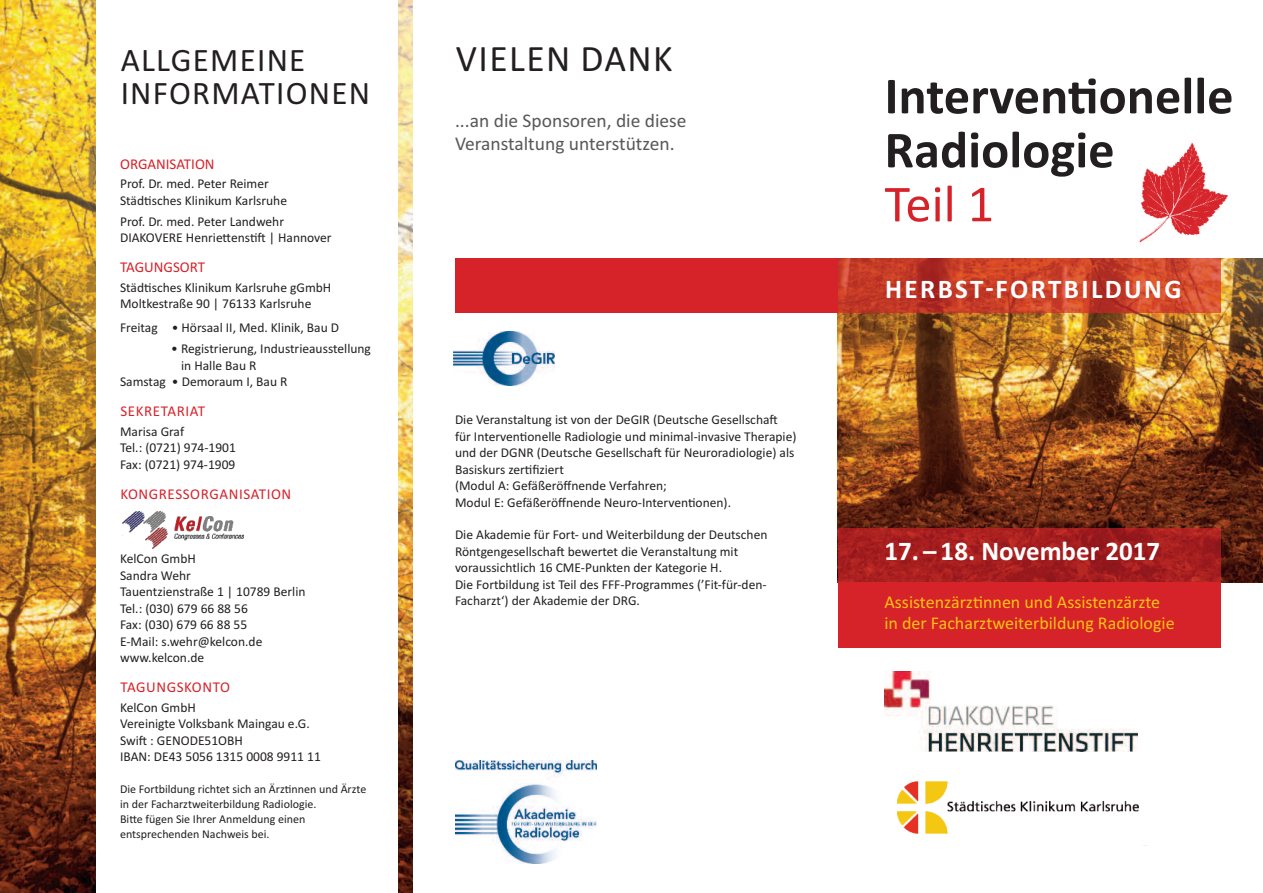
<style>
.page{position:relative;width:1263px;height:893px;background:#fff}
.page>*{position:absolute;margin:0;border:0;box-sizing:border-box;transform-origin:0 0}
.t1{font:700 52.5px/54px "Calibri";letter-spacing:-.005em;color:#231f20}
.t2{font:52.5px "Calibri";color:#d62229}
.t3{font:37.5px "Calibri";letter-spacing:.04em;color:#231f20}
.t4{font:33px/33px "Calibri";letter-spacing:.04em;color:#231f20}
.t5{font:700 27px "Calibri";color:#fff}
.t6{font:700 27px "Calibri";letter-spacing:.09em;color:#fff}
.t7{font:19.5px/22.5px "Calibri";color:#57585a}
.t8{font:18px/21px "Calibri";color:#fec210}
.t9{font:15px "Calibri";letter-spacing:.03em;color:#d62229}
.t10{font:15px "Calibri";color:#d62229}
.t11{font:13.5px/16.5px "Calibri";color:#231f20}
.t12{font:12px/15px "Calibri";color:#231f20}
</style>
<div class="page">
<img style="left:838px;top:258px;width:425px;height:325px">
<div style="left:455px;top:258px;width:383px;height:54px;background:#d62229"></div>
<div style="left:838px;top:583px;width:382px;height:65px;background:#d62229"></div>
<div style="left:838px;top:258px;width:382px;height:54px;background:#d62229;opacity:.65"></div>
<div style="left:838px;top:529px;width:382px;height:54px;background:#d62229;opacity:.65"></div>
<img style="left:0;top:0;width:412px;height:893px">
<img style="left:884px;top:671px;width:253px;height:81px">
<img style="left:897px;top:781px;width:251px;height:65px">
<img style="left:453px;top:332px;width:101px;height:54px">
<img style="left:1139px;top:143px;width:89px;height:100px">
<div style="left:96px;top:0;width:302px;height:893px;background:#fff"></div>
<img style="left:122px;top:511px;width:122px;height:37px">
<img style="left:455px;top:761px;width:142px;height:103px">
<div style="left:883px;top:841px;width:259px;height:42px;background:#fff"></div>
<h3 class="t4" style="left:121px;top:43px;width:251px">ALLGEMEINE<br>INFORMATIONEN</h3>
<p class="t10" style="left:120px;top:155px;width:96px">ORGANISATION</p>
<p class="t11" style="left:120px;top:175px;width:169px">Prof. Dr. med. Peter Reimer<br>Städtisches Klinikum Karlsruhe</p>
<p class="t11" style="left:120px;top:213px;width:213px">Prof. Dr. med. Peter Landwehr<br>DIAKOVERE Henriettenstift | Hannover</p>
<p class="t10" style="left:120px;top:258px;width:87px">TAGUNGSORT</p>
<p class="t11" style="left:120px;top:279px;width:213px">Städtisches Klinikum Karlsruhe gGmbH<br>Moltkestraße 90 | 76133 Karlsruhe</p>
<p class="t11" style="left:120px;top:319px;width:221px">Freitag • Hörsaal II, Med. Klinik, Bau D</p>
<p class="t11" style="left:171px;top:340px;width:201px">• Registrierung, Industrieausstellung</p>
<p class="t11" style="left:181px;top:357px;width:77px">in Halle Bau R</p>
<p class="t11" style="left:120px;top:373px;width:169px">Samstag • Demoraum I, Bau R</p>
<p class="t9" style="left:120px;top:402px;width:86px">SEKRETARIAT</p>
<p class="t11" style="left:120px;top:423px;width:117px">Marisa Graf<br>Tel.: (0721) 974-1901<br>Fax: (0721) 974-1909</p>
<p class="t9" style="left:120px;top:485px;width:172px">KONGRESSORGANISATION</p>
<p class="t11" style="left:120px;top:550px;width:187px">KelCon GmbH<br>Sandra Wehr<br>Tauentzienstraße 1 | 10789 Berlin<br>Tel.: (030) 679 66 88 56<br>Fax: (030) 679 66 88 55<br>E-Mail: s.wehr@kelcon.de www.kelcon.de</p>
<p class="t9" style="left:120px;top:678px;width:111px">TAGUNGSKONTO</p>
<p class="t11" style="left:120px;top:699px;width:202px">KelCon GmbH<br>Vereinigte Volksbank Maingau e.G.<br>Swift : GENODE51OBH<br>IBAN: DE43 5056 1315 0008 9911 11</p>
<p class="t12" style="left:120px;top:781px;width:248px">Die Fortbildung richtet sich an Ärztinnen und Ärzte in der Facharztweiterbildung Radiologie.<br>Bitte fügen Sie Ihrer Anmeldung einen entsprechenden Nachweis bei.</p>
<h2 class="t3" style="left:456px;top:36px;width:218px">VIELEN DANK</h2>
<h3 class="t7" style="left:455px;top:109px;width:233px">...an die Sponsoren, die diese<br>Veranstaltung unterstützen.</h3>
<p class="t11" style="left:455px;top:411px;width:343px">Die Veranstaltung ist von der DeGIR (Deutsche Gesellschaft für Interventionelle Radiologie und minimal-invasive Therapie) und der DGNR (Deutsche Gesellschaft für Neuroradiologie) als Basiskurs zertifiziert<br>(Modul A: Gefäßeröffnende Verfahren;<br>Modul E: Gefäßeröffnende Neuro-Interventionen).</p>
<p class="t11" style="left:455px;top:526px;width:314px">Die Akademie für Fort- und Weiterbildung der Deutschen Röntgengesellschaft bewertet die Veranstaltung mit voraussichtlich 16 CME-Punkten der Kategorie H.<br>Die Fortbildung ist Teil des FFF-Programmes (’Fit-für-den-Facharzt‘) der Akademie der DRG.</p>
<h1 class="t1" style="left:884px;top:68px;width:351px">interventionelle radiologie</h1>
<h1 class="t2" style="left:884px;top:172px;width:111px">Teil 1</h1>
<h3 class="t6" style="left:885px;top:272px;width:298px">Herbst-FortbilduNg</h3>
<h3 class="t5" style="left:884px;top:535px;width:277px">17.– 18. November 2017</h3>
<h3 class="t8" style="left:884px;top:591px;width:292px">Assistenzärztinnen und Assistenzärzte in der Facharztweiterbildung Radiologie</h3>
</div>
